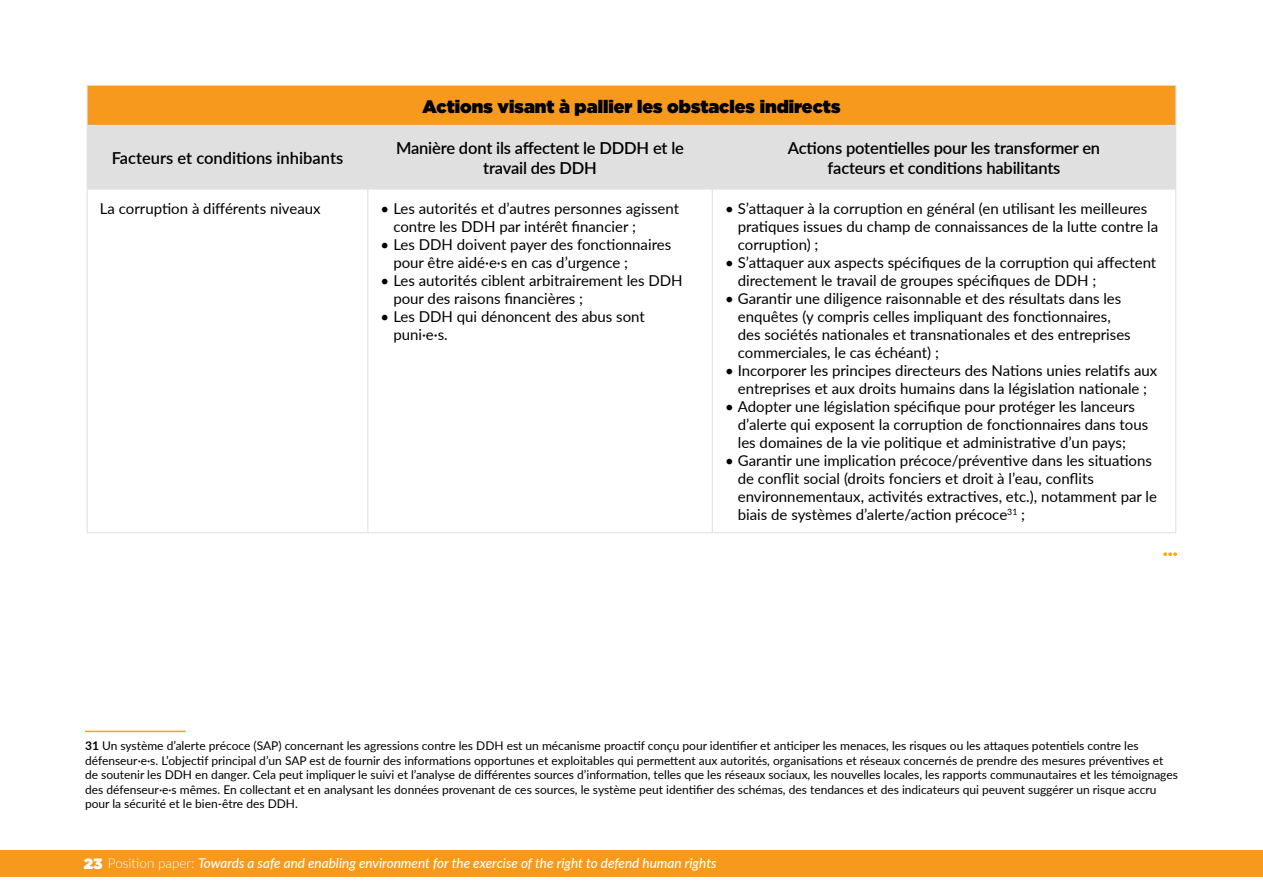
<style>
.page{position:relative;width:1263px;height:893px;background:#fff}
.page>*{position:absolute;margin:0;border:0;box-sizing:border-box;transform-origin:0 0}
.t1{font:900 21px "Lato";color:#f5a603}
.t2{font:900 18px "Gotham";color:#000}
.t3{font:600 16.5px "Lato";letter-spacing:-.01em;color:#000}
.t4{font:15px/18px "Lato";color:#000}
.t5{font:italic 500 13.5px "Lato";color:#fff}
.t6{font:12px/14.4px "Lato";color:#000}
.s1{font-weight:700}
.s2{font-family:"Gotham";font-weight:900;font-style:normal;font-size:15px}
.s3{font-weight:300;font-style:normal}
</style>
<div class="page">
<div style="left:0;top:851px;width:1263px;height:26px;background:#f7991c"></div>
<div style="left:87px;top:85px;width:1089px;height:40px;background:#f7991c"></div>
<div style="left:88px;top:126px;width:1087px;height:63px;background:#e0e0e0"></div>
<hr style="left:87px;top:85px;width:281px;height:1px;background:#e0e0e0">
<hr style="left:87px;top:86px;width:1px;height:39px;background:#e0e0e0">
<hr style="left:368px;top:85px;width:344px;height:1px;background:#e0e0e0">
<hr style="left:712px;top:85px;width:464px;height:1px;background:#e0e0e0">
<hr style="left:1175px;top:86px;width:1px;height:39px;background:#e0e0e0">
<hr style="left:87px;top:125px;width:281px;height:1px;background:#e0e0e0">
<hr style="left:87px;top:126px;width:1px;height:63px;background:#e0e0e0">
<hr style="left:368px;top:125px;width:344px;height:1px;background:#e0e0e0">
<hr style="left:367px;top:126px;width:1px;height:63px;background:#e0e0e0">
<hr style="left:712px;top:125px;width:464px;height:1px;background:#e0e0e0">
<hr style="left:712px;top:126px;width:1px;height:63px;background:#e0e0e0">
<hr style="left:1175px;top:126px;width:1px;height:63px;background:#e0e0e0">
<hr style="left:87px;top:189px;width:281px;height:1px;background:#e0e0e0">
<hr style="left:87px;top:189px;width:1px;height:343px;background:#e0e0e0">
<hr style="left:368px;top:189px;width:344px;height:1px;background:#e0e0e0">
<hr style="left:367px;top:189px;width:1px;height:343px;background:#e0e0e0">
<hr style="left:712px;top:189px;width:464px;height:1px;background:#e0e0e0">
<hr style="left:712px;top:189px;width:1px;height:343px;background:#e0e0e0">
<hr style="left:1175px;top:189px;width:1px;height:343px;background:#e0e0e0">
<hr style="left:87px;top:532px;width:281px;height:1px;background:#e0e0e0">
<hr style="left:368px;top:532px;width:344px;height:1px;background:#e0e0e0">
<hr style="left:712px;top:532px;width:464px;height:1px;background:#e0e0e0">
<hr style="left:85px;top:731px;width:101px;height:1px;background:#f5a603">
<p class="t3" style="left:112px;top:146px;width:233px">Facteurs et conditions inhibants</p>
<p class="t2" style="left:422px;top:93px;width:419px">Actions visant à pallier les obstacles indirects</p>
<p class="t3" style="left:396px;top:136px;width:289px">Manière dont ils affectent le DDDH et le</p>
<p class="t3" style="left:483px;top:156px;width:115px">travail des DDH</p>
<p class="t3" style="left:788px;top:136px;width:314px">Actions potentielles pour les transformer en</p>
<p class="t3" style="left:828px;top:156px;width:234px">facteurs et conditions habilitants</p>
<p class="t4" style="left:100px;top:199px;width:222px">La corruption à différents niveaux</p>
<p class="t4" style="left:393px;top:199px;width:287px;text-indent:-13px">• Les autorités et d’autres personnes agissent contre les DDH par intérêt financier ;</p>
<p class="t4" style="left:393px;top:235px;width:279px;text-indent:-13px">• Les DDH doivent payer des fonctionnaires pour être aidé·e·s en cas d’urgence ;</p>
<p class="t4" style="left:393px;top:271px;width:291px;text-indent:-13px">• Les autorités ciblent arbitrairement les DDH pour des raisons financières ;</p>
<p class="t4" style="left:393px;top:307px;width:253px;text-indent:-13px">• Les DDH qui dénoncent des abus sont puni·e·s.</p>
<p class="t4" style="left:738px;top:199px;width:422px;text-indent:-13px">• S’attaquer à la corruption en général (en utilisant les meilleures pratiques issues du champ de connaissances de la lutte contre la corruption) ;</p>
<p class="t4" style="left:738px;top:253px;width:420px;text-indent:-13px">• S’attaquer aux aspects spécifiques de la corruption qui affectent directement le travail de groupes spécifiques de DDH ;</p>
<p class="t4" style="left:738px;top:289px;width:394px;text-indent:-13px">• Garantir une diligence raisonnable et des résultats dans les enquêtes (y compris celles impliquant des fonctionnaires, des sociétés nationales et transnationales et des entreprises commerciales, le cas échéant) ;</p>
<p class="t4" style="left:725px;top:361px;width:434px;text-align:center">• Incorporer les principes directeurs des Nations unies relatifs aux entreprises et aux droits humains dans la législation nationale ;</p>
<p class="t4" style="left:738px;top:397px;width:412px;text-indent:-13px">• Adopter une législation spécifique pour protéger les lanceurs d’alerte qui exposent la corruption de fonctionnaires dans tous les domaines de la vie politique et administrative d’un pays;</p>
<p class="t4" style="left:738px;top:451px;width:421px;text-indent:-13px">• Garantir une implication précoce/préventive dans les situations de conflit social (droits fonciers et droit à l’eau, conflits environnementaux, activités extractives, etc.), notamment par le biais de systèmes d’alerte/action précoce<sup>31</sup> ;</p>
<p class="t1" style="left:1163px;top:532px;width:17px">...</p>
<p class="t6" style="left:85px;top:738px;width:1094px"><span class="s1">31</span> Un système d’alerte précoce (SAP) concernant les agressions contre les DDH est un mécanisme proactif conçu pour identifier et anticiper les menaces, les risques ou les attaques potentiels contre les défenseur·e·s. L’objectif principal d’un SAP est de fournir des informations opportunes et exploitables qui permettent aux autorités, organisations et réseaux concernés de prendre des mesures préventives et de soutenir les DDH en danger. Cela peut impliquer le suivi et l’analyse de différentes sources d’information, telles que les réseaux sociaux, les nouvelles locales, les rapports communautaires et les témoignages des défenseur·e·s mêmes. En collectant et en analysant les données provenant de ces sources, le système peut identifier des schémas, des tendances et des indicateurs qui peuvent suggérer un risque accru pour la sécurité et le bien-être des DDH.</p>
<p class="t5" style="left:84px;top:853px;width:634px"><span class="s2">23</span> <span class="s3">Position paper:</span> Towards a safe and enabling environment for the exercise of the right to defend human rights</p>
</div>
